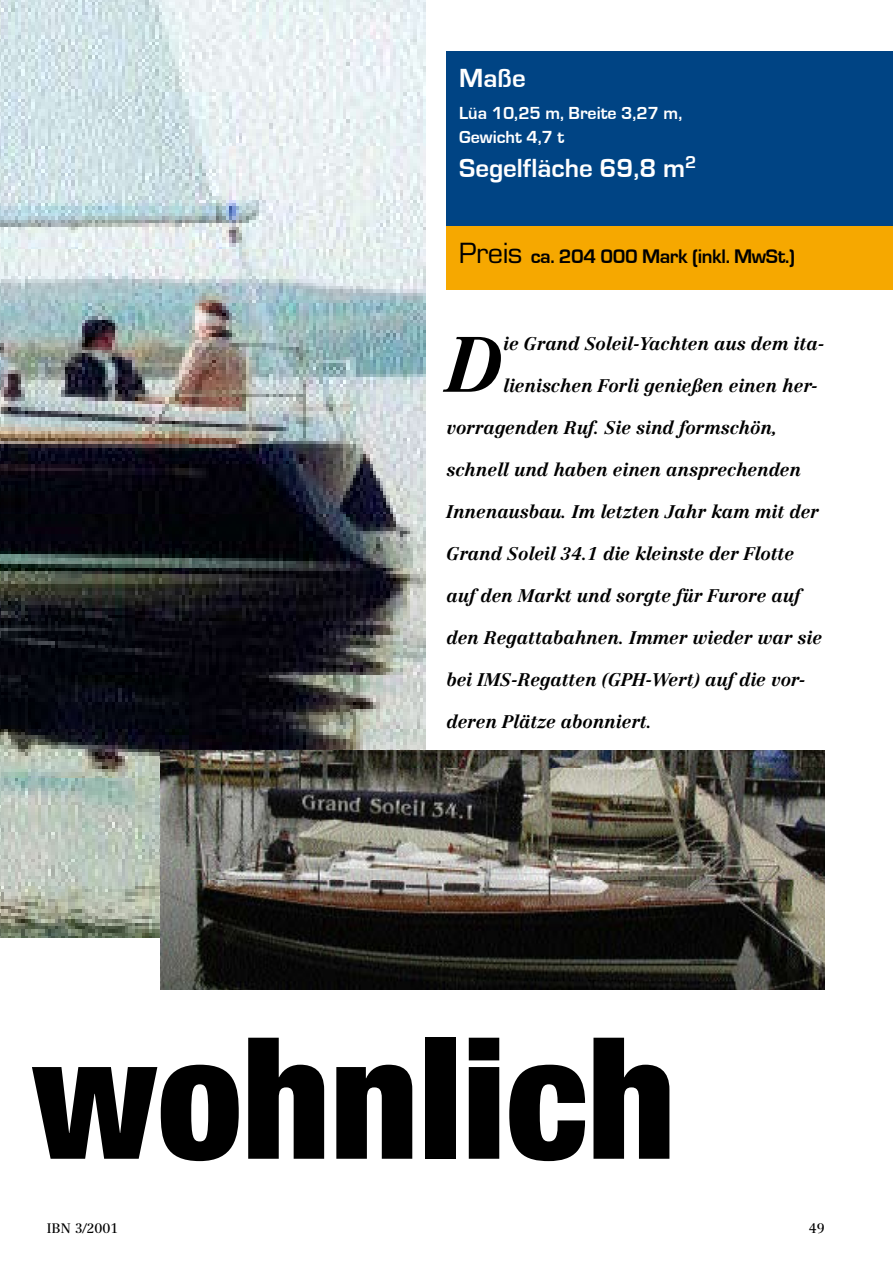
<style>
.page{position:relative;width:893px;height:1263px;background:#fff}
.page>*{position:absolute;margin:0;border:0;box-sizing:border-box;transform-origin:0 0}
.t1{font:900 condensed 169.5px "Helvetica Neue";color:#000}
.t2{font:italic 700 76.95px "Centennial";color:#000}
.t3{font:700 27px "Eurostile";color:#fff}
.t4{font:700 20.25px "Eurostile";letter-spacing:-.02em;color:#000}
.t5{font:italic 700 18px "Centennial";letter-spacing:-.005em;color:#000}
.t6{font:700 18px/24px "Eurostile";color:#fff}
.t7{font:13.5px "Centennial";color:#000}
.s1{font-weight:400;font-size:27px}
</style>
<div class="page">
<img style="left:0;top:0;width:425px;height:938px">
<div style="left:446px;top:51px;width:447px;height:221px;background:#004484"></div>
<div style="left:446px;top:226px;width:447px;height:64px;background:#f6a800"></div>
<img style="left:160px;top:750px;width:665px;height:240px">
<h3 class="t3" style="left:459px;top:63px;width:68px">Maße</h3>
<p class="t6" style="left:459px;top:101px;width:225px">Lüa 10,25 m, Breite 3,27 m,<br>Gewicht 4,7 t</p>
<h3 class="t3" style="left:459px;top:153px;width:239px">Segelfläche 69,8 m<sup>2</sup></h3>
<p class="t4" style="left:459px;top:245px;width:337px"><span class="s1">Preis</span> ca. 204 000 Mark (inkl. MwSt.)</p>
<h2 class="t2" style="left:446px;top:318px;width:59px">D</h2>
<p class="t5" style="left:503px;top:332px;width:323px">ie Grand Soleil-Yachten aus dem ita-</p>
<p class="t5" style="left:503px;top:374px;width:316px">lienischen Forli genießen einen her-</p>
<p class="t5" style="left:446px;top:416px;width:332px">vorragenden Ruf. Sie sind formschön,</p>
<p class="t5" style="left:446px;top:458px;width:356px">schnell und haben einen ansprechenden</p>
<p class="t5" style="left:446px;top:500px;width:374px">Innenausbau. Im letzten Jahr kam mit der</p>
<p class="t5" style="left:446px;top:542px;width:349px">Grand Soleil 34.1 die kleinste der Flotte</p>
<p class="t5" style="left:446px;top:584px;width:355px">auf den Markt und sorgte für Furore auf</p>
<p class="t5" style="left:446px;top:626px;width:377px">den Regattabahnen. Immer wieder war sie</p>
<p class="t5" style="left:446px;top:668px;width:360px">bei IMS-Regatten (GPH-Wert) auf die vor-</p>
<p class="t5" style="left:446px;top:710px;width:207px">deren Plätze abonniert.</p>
<h1 class="t1" style="left:32px;top:994px;width:645px">wohnlich</h1>
<p class="t7" style="left:47px;top:1220px;width:73px">IBN 3/2001</p>
<p class="t7" style="left:809px;top:1220px;width:17px">49</p>
</div>
